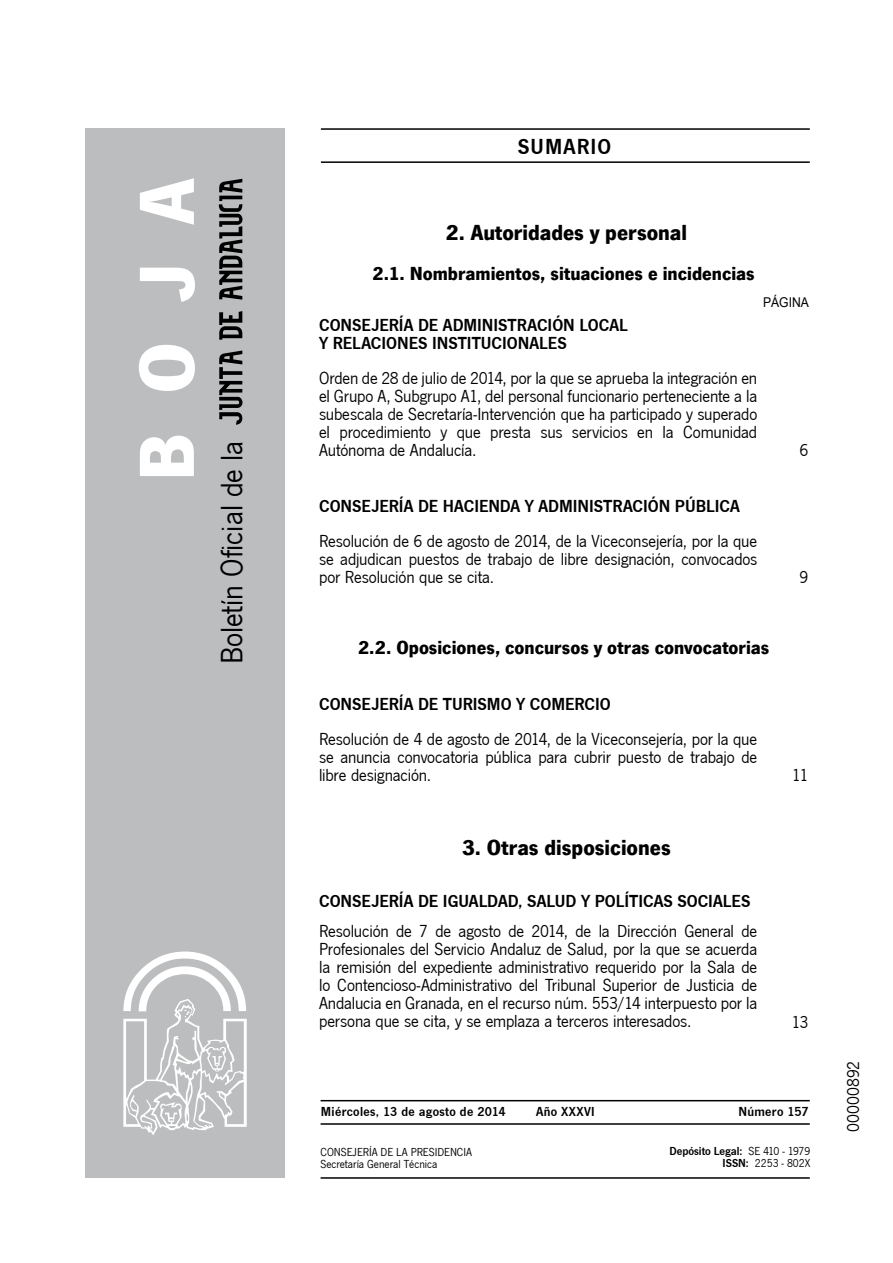
<style>
.page{position:relative;width:893px;height:1263px;background:#fff}
.page>*{position:absolute;margin:0;border:0;box-sizing:border-box;transform-origin:0 0}
.t1{font:700 81px "News Got T";color:#fff}
.t2{font:31.95px "News Got T";color:#000}
.t3{font:700 22.5px "News Got T";color:#000}
.t4{font:600 22.5px "News Got T";letter-spacing:.05em;color:#000}
.t5{font:700 19.5px "News Got T";color:#000}
.t6{font:18px/18px "News Got T";letter-spacing:-.005em;color:#000;text-align:justify}
.t7{font:600 18px "News Got T";color:#000}
.t8{font:600 13.5px "News Got T";letter-spacing:.025em;color:#000}
.t9{font:13.5px "Arial";color:#000;scale:.9 1}
.t10{font:12px/12px "News Got T";color:#000}
.t11{font:600 12px/12px "News Got T";color:#000;text-align:right}
.s1{font-weight:400}
</style>
<div class="page">
<hr style="left:321px;top:128px;width:488px;height:2px;background:#000">
<hr style="left:321px;top:161px;width:488px;height:2px;background:#000">
<div style="left:85px;top:128px;width:200px;height:1050px;background:#bcbdbe"></div>
<svg style="left:219px;top:351px;width:23px;height:74px"></svg>
<svg style="left:219px;top:311px;width:23px;height:29px"></svg>
<svg style="left:219px;top:179px;width:23px;height:121px"></svg>
<svg style="left:123px;top:952px;width:124px;height:183px"></svg>
<hr style="left:320px;top:1100px;width:489px;height:1px;background:#000">
<hr style="left:320px;top:1177px;width:489px;height:2px;background:#000">
<hr style="left:320px;top:1123px;width:489px;height:2px;background:#000">
<h1 class="t1" style="left:119px;top:481px;width:305px;rotate:-90deg">BOJA</h1>
<h2 class="t2" style="left:214px;top:664px;width:225px;rotate:-90deg">Boletín Oficial de la</h2>
<p class="t4" style="left:517px;top:134px;width:95px">SUMARIO</p>
<p class="t3" style="left:446px;top:219px;width:243px">2. Autoridades y personal</p>
<p class="t5" style="left:372px;top:262px;width:384px">2.1. Nombramientos, situaciones e incidencias</p>
<p class="t9" style="left:763px;top:293px;width:53px">PÁGINA</p>
<p class="t7" style="left:319px;top:315px;width:144px">CONSEJERÍA DE ADMINIS</p>
<p class="t7" style="left:507px;top:315px;width:19px">TRACI</p>
<p class="t7" style="left:552px;top:315px;width:47px">ÓN LOCAL</p>
<p class="t7" style="left:319px;top:333px;width:44px">Y RELACION</p>
<p class="t7" style="left:408px;top:333px;width:83px">ES INSTITUCIONAL</p>
<p class="t7" style="left:548px;top:333px;width:18px">ES</p>
<p class="t6" style="left:319px;top:369px;width:439px">Orden de 28 de julio de 2014, por la que se aprueba la integración en el Grupo A, Subgrupo A1, del personal funcionario perteneciente a la subescala de Secretaría-Intervención que ha participado y superado el procedimiento y que presta sus servicios en la Comunidad Autónoma de Andalucía.</p>
<p class="t7" style="left:319px;top:496px;width:181px">CONSEJERÍA DE HACI ENDA</p>
<p class="t7" style="left:525px;top:496px;width:34px">Y ADMINIS</p>
<p class="t7" style="left:603px;top:496px;width:19px">TRACI</p>
<p class="t7" style="left:648px;top:496px;width:68px">ÓN PÚBLICA</p>
<p class="t6" style="left:319px;top:533px;width:439px">Resolución de 6 de agosto de 2014, de la Viceconsejería, por la que se adjudican puestos de trabajo de libre designación, convocados por Resolución que se cita.</p>
<p class="t5" style="left:358px;top:636px;width:413px">2.2. Oposiciones, concursos y otras convocatorias</p>
<p class="t7" style="left:319px;top:694px;width:135px">CONSEJERÍA DE TURISMO</p>
<p class="t7" style="left:516px;top:694px;width:68px">Y COM ERCIO</p>
<p class="t6" style="left:319px;top:731px;width:439px">Resolución de 4 de agosto de 2014, de la Viceconsejería, por la que se anuncia convocatoria pública para cubrir puesto de trabajo de libre designación.</p>
<p class="t3" style="left:462px;top:834px;width:210px">3. Otras disposiciones</p>
<p class="t7" style="left:319px;top:890px;width:151px">CONSEJERÍA DE IGUALDAD</p>
<p class="t7" style="left:518px;top:890px;width:30px">, SALUD</p>
<p class="t7" style="left:581px;top:890px;width:67px">Y POLÍTICAS</p>
<p class="t7" style="left:677px;top:890px;width:20px">SOCIAL</p>
<p class="t7" style="left:731px;top:890px;width:18px">ES</p>
<p class="t6" style="left:319px;top:923px;width:439px">Resolución de 7 de agosto de 2014, de la Dirección General de Profesionales del Servicio Andaluz de Salud, por la que se acuerda la remisión del expediente administrativo requerido por la Sala de lo Contencioso-Administrativo del Tribunal Superior de Justicia de Andalucia en Granada, en el recurso núm. 553/14 interpuesto por la persona que se cita, y se emplaza a terceros interesados.</p>
<p class="t6" style="left:799px;top:441px;width:10px">6</p>
<p class="t6" style="left:799px;top:569px;width:10px">9</p>
<p class="t6" style="left:792px;top:767px;width:18px">11</p>
<p class="t6" style="left:791px;top:1013px;width:18px">13</p>
<p class="t8" style="left:321px;top:1104px;width:186px">MIÉRCOLES, 13 DE AGOSTO DE 2014</p>
<p class="t8" style="left:536px;top:1104px;width:60px">AÑO XXXVI</p>
<p class="t8" style="left:738px;top:1104px;width:72px">NÚMERO 157</p>
<p class="t10" style="left:320px;top:1146px;width:153px">CONSEJERÍA DE LA PRESIDENCIA<br>Secretaría General Técnica</p>
<p class="t11" style="left:669px;top:1145px;width:142px">DEPÓSITO LEGAL: <span class="s1">SE 410 - 1979<br></span>ISSN: <span class="s1">2253 - 802X</span></p>
<p class="t6" style="left:844px;top:1132px;width:72px;rotate:-90deg">00000892</p>
</div>
